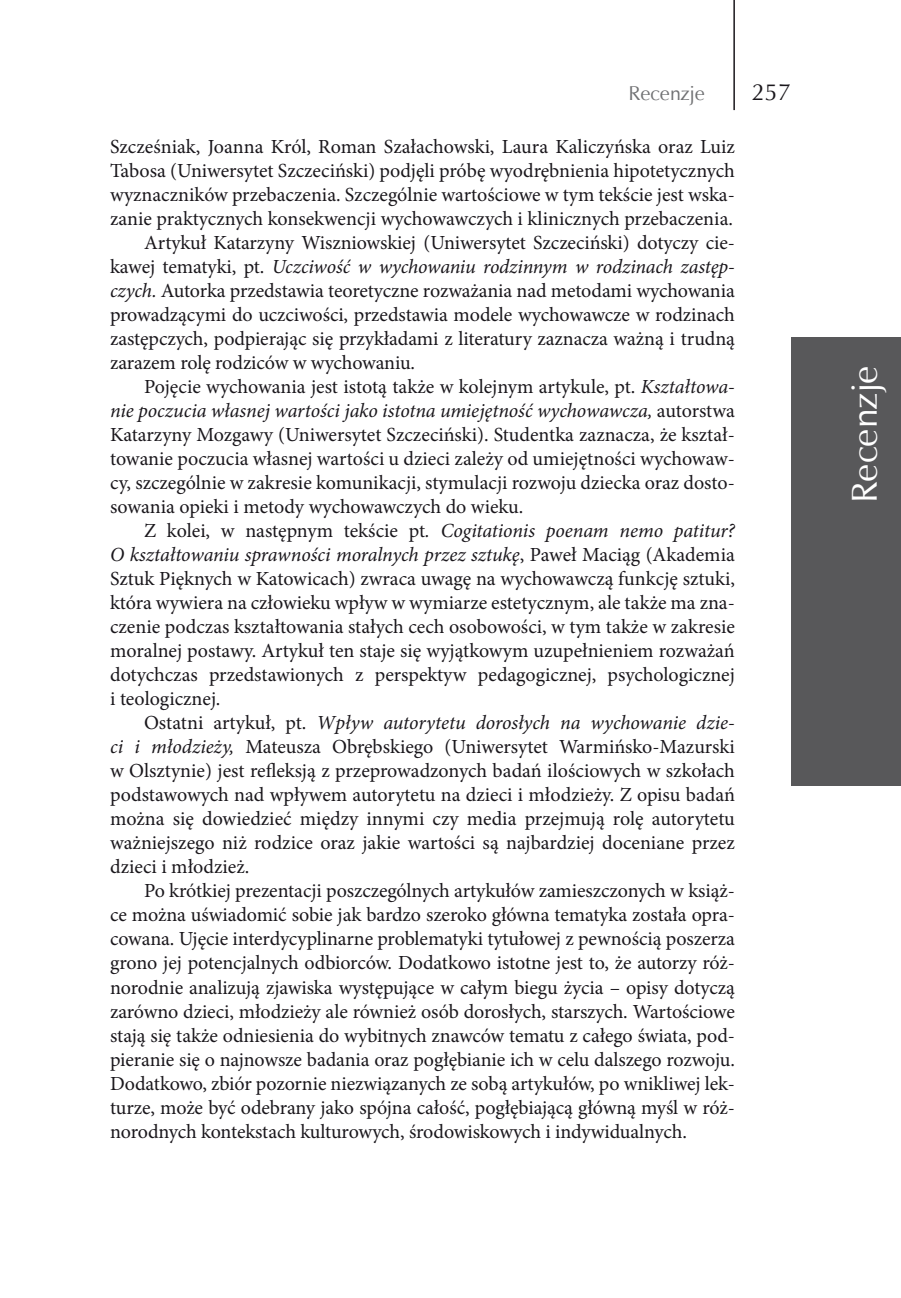
<style>
.page{position:relative;width:901px;height:1298px;background:#fff}
.page>*{position:absolute;margin:0;border:0;box-sizing:border-box;transform-origin:0 0}
.t1{font:36px "Zapf Humnst EU";color:#fff}
.t2{font:24px "Zapf Humnst EU";color:#1a171c}
.t3{font:20px "Minion Pro";letter-spacing:-.005em;color:#1a171c}
.t4{font:italic 20px "Minion Pro";letter-spacing:-.005em;color:#1a171c}
.t5{font:20px "Zapf Humnst EU";color:#707173}
.s1{font-style:normal}
.s2{font-style:italic}
</style>
<div class="page">
<hr style="left:733px;top:0;width:1px;height:110px;background:#1a171c">
<div style="left:790px;top:337px;width:110px;height:448px;background:#58585a"></div>
<p class="t5" style="left:628px;top:80px;width:78px">Recenzje</p>
<p class="t2" style="left:751px;top:77px;width:41px">257</p>
<p class="t3" style="left:110px;top:133px;width:626px">Szcześniak, Joanna Król, Roman Szałachowski, Laura Kaliczyńska oraz Luiz</p>
<p class="t3" style="left:110px;top:157px;width:626px">Tabosa (Uniwersytet Szczeciński) podjęli próbę wyodrębnienia hipotetycznych</p>
<p class="t3" style="left:110px;top:181px;width:626px">wyznaczników przebaczenia. Szczególnie wartościowe w tym tekście jest wska-</p>
<p class="t3" style="left:110px;top:205px;width:624px">zanie praktycznych konsekwencji wychowawczych i klinicznych przebaczenia.</p>
<p class="t3" style="left:144px;top:229px;width:592px">Artykuł Katarzyny Wiszniowskiej (Uniwersytet Szczeciński) dotyczy cie-</p>
<p class="t4" style="left:110px;top:253px;width:626px"><span class="s1">kawej tematyki, pt.</span> Uczciwość w wychowaniu rodzinnym w rodzinach zastęp-</p>
<p class="t3" style="left:110px;top:277px;width:626px"><span class="s2">czych.</span> Autorka przedstawia teoretyczne rozważania nad metodami wychowania</p>
<p class="t3" style="left:110px;top:301px;width:626px">prowadzącymi do uczciwości, przedstawia modele wychowawcze w rodzinach</p>
<p class="t3" style="left:110px;top:325px;width:626px">zastępczych, podpierając się przykładami z literatury zaznacza ważną i trudną</p>
<p class="t3" style="left:110px;top:349px;width:306px">zarazem rolę rodziców w wychowaniu.</p>
<p class="t3" style="left:144px;top:373px;width:592px">Pojęcie wychowania jest istotą także w kolejnym artykule, pt. <span class="s2">Kształtowa-</span></p>
<p class="t4" style="left:110px;top:397px;width:626px">nie poczucia własnej wartości jako istotna umiejętność wychowawcza, <span class="s1">autorstwa</span></p>
<p class="t3" style="left:110px;top:421px;width:626px">Katarzyny Mozgawy (Uniwersytet Szczeciński). Studentka zaznacza, że kształ-</p>
<p class="t3" style="left:110px;top:445px;width:626px">towanie poczucia własnej wartości u dzieci zależy od umiejętności wychowaw-</p>
<p class="t3" style="left:110px;top:469px;width:626px">cy, szczególnie w zakresie komunikacji, stymulacji rozwoju dziecka oraz dosto-</p>
<p class="t3" style="left:110px;top:493px;width:414px">sowania opieki i metody wychowawczych do wieku.</p>
<p class="t4" style="left:144px;top:517px;width:592px"><span class="s1">Z kolei, w następnym tekście pt</span>. Cogitationis poenam nemo patitur?</p>
<p class="t4" style="left:110px;top:541px;width:626px">O kształtowaniu sprawności moralnych przez sztukę<span class="s1">, Paweł Maciąg (Akademia</span></p>
<p class="t3" style="left:110px;top:565px;width:626px">Sztuk Pięknych w Katowicach) zwraca uwagę na wychowawczą funkcję sztuki,</p>
<p class="t3" style="left:110px;top:589px;width:626px">która wywiera na człowieku wpływ w wymiarze estetycznym, ale także ma zna-</p>
<p class="t3" style="left:110px;top:613px;width:626px">czenie podczas kształtowania stałych cech osobowości, w tym także w zakresie</p>
<p class="t3" style="left:110px;top:637px;width:626px">moralnej postawy. Artykuł ten staje się wyjątkowym uzupełnieniem rozważań</p>
<p class="t3" style="left:110px;top:661px;width:626px">dotychczas przedstawionych z perspektyw pedagogicznej, psychologicznej</p>
<p class="t3" style="left:110px;top:685px;width:112px">i teologicznej.</p>
<p class="t4" style="left:144px;top:709px;width:592px"><span class="s1">Ostatni artykuł, pt.</span> Wpływ autorytetu dorosłych na wychowanie dzie-</p>
<p class="t3" style="left:110px;top:733px;width:626px"><span class="s2">ci i młodzieży,</span> Mateusza Obrębskiego (Uniwersytet Warmińsko-Mazurski</p>
<p class="t3" style="left:110px;top:757px;width:626px">w Olsztynie) jest refleksją z przeprowadzonych badań ilościowych w szkołach</p>
<p class="t3" style="left:110px;top:781px;width:626px">podstawowych nad wpływem autorytetu na dzieci i młodzieży. Z opisu badań</p>
<p class="t3" style="left:110px;top:805px;width:626px">można się dowiedzieć między innymi czy media przejmują rolę autorytetu</p>
<p class="t3" style="left:110px;top:829px;width:626px">ważniejszego niż rodzice oraz jakie wartości są najbardziej doceniane przez</p>
<p class="t3" style="left:110px;top:853px;width:141px">dzieci i młodzież.</p>
<p class="t3" style="left:144px;top:877px;width:592px">Po krótkiej prezentacji poszczególnych artykułów zamieszczonych w książ-</p>
<p class="t3" style="left:110px;top:901px;width:626px">ce można uświadomić sobie jak bardzo szeroko główna tematyka została opra-</p>
<p class="t3" style="left:110px;top:925px;width:626px">cowana. Ujęcie interdycyplinarne problematyki tytułowej z pewnością poszerza</p>
<p class="t3" style="left:110px;top:949px;width:626px">grono jej potencjalnych odbiorców. Dodatkowo istotne jest to, że autorzy róż-</p>
<p class="t3" style="left:110px;top:973px;width:626px">norodnie analizują zjawiska występujące w całym biegu życia – opisy dotyczą</p>
<p class="t3" style="left:110px;top:997px;width:626px">zarówno dzieci, młodzieży ale również osób dorosłych, starszych. Wartościowe</p>
<p class="t3" style="left:110px;top:1021px;width:626px">stają się także odniesienia do wybitnych znawców tematu z całego świata, pod-</p>
<p class="t3" style="left:110px;top:1045px;width:626px">pieranie się o najnowsze badania oraz pogłębianie ich w celu dalszego rozwoju.</p>
<p class="t3" style="left:110px;top:1069px;width:626px">Dodatkowo, zbiór pozornie niezwiązanych ze sobą artykułów, po wnikliwej lek-</p>
<p class="t3" style="left:110px;top:1093px;width:626px">turze, może być odebrany jako spójna całość, pogłębiającą główną myśl w róż-</p>
<p class="t3" style="left:110px;top:1117px;width:578px">norodnych kontekstach kulturowych, środowiskowych i indywidualnych.</p>
<h1 class="t1" style="left:841px;top:503px;width:139px;rotate:-90deg">Recenzje</h1>
</div>
